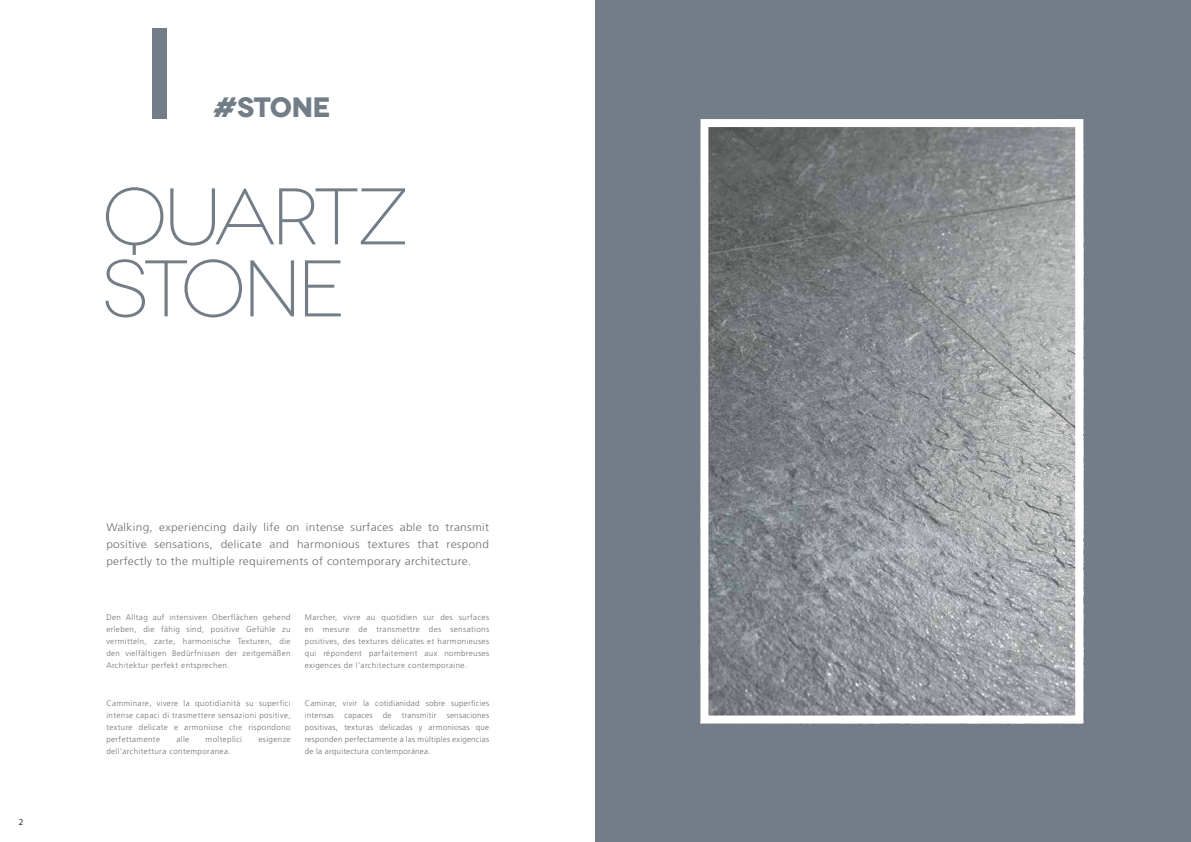
<style>
.page{position:relative;width:1191px;height:842px;background:#fff}
.page>*{position:absolute;margin:0;border:0;box-sizing:border-box;transform-origin:0 0}
.t1{font:300 80px/72px "Novecentowide";letter-spacing:-.055em;color:#727d87}
.t2{font:700 28px "Novecentowide";letter-spacing:-.03em;color:#727d87}
.t3{font:300 11px/17px "Frutiger LT Std";letter-spacing:.025em;color:#6d6e71;text-align:justify;scale:1.08 1}
.t4{font:300 8.5px "Frutiger LT Std";color:#000}
.t5{font:300 8px/12px "Frutiger LT Std";letter-spacing:.05em;color:#6d6e71;text-align:justify}
.t6{font:300 8px/12px "Frutiger LT Std";letter-spacing:.03em;color:#6d6e71}
</style>
<div class="page">
<div style="left:595px;top:0;width:596px;height:842px;background:#727d87"></div>
<div style="left:152px;top:28px;width:15px;height:91px;background:#727d87"></div>
<img style="left:709px;top:128px;width:365px;height:586px">
<div style="left:700px;top:119px;width:383px;height:604px;border:8px solid #fff"></div>
<p class="t4" style="left:19px;top:817px;width:6px">2</p>
<h2 class="t2" style="left:212px;top:90px;width:120px">#STONE</h2>
<h1 class="t1" style="left:102px;top:181px;width:309px">QUARTZ<br>STONE</h1>
<h3 class="t3" style="left:106px;top:519px;width:356px">Walking, experiencing daily life on intense surfaces able to transmit positive sensations, delicate and harmonious textures that respond perfectly to the multiple requirements of contemporary architecture.</h3>
<p class="t5" style="left:106px;top:611px;width:186px">Den Alltag auf intensiven Oberflächen gehend erleben, die fähig sind, positive Gefühle zu vermitteln, zarte, harmonische Texturen, die den vielfältigen Bedürfnissen der zeitgemäßen Architektur perfekt entsprechen.</p>
<p class="t5" style="left:305px;top:611px;width:186px">Marcher, vivre au quotidien sur des surfaces en mesure de transmettre des sensations positives, des textures délicates et harmonieuses qui répondent parfaitement aux nombreuses exigences de l’architecture contemporaine.</p>
<p class="t6" style="left:305px;top:697px;width:186px">Caminar, vivir la cotidianidad sobre superficies intensas</p>
<p class="t5" style="left:106px;top:697px;width:186px">Camminare, vivere la quotidianità su superfici intense capaci di trasmettere sensazioni positive, texture delicate e armoniose che rispondono perfettamente</p>
<p class="t6" style="left:344px;top:709px;width:30px">capaces</p>
<p class="t5" style="left:383px;top:709px;width:10px">de</p>
<p class="t6" style="left:402px;top:709px;width:36px">transmitir</p>
<p class="t5" style="left:305px;top:709px;width:186px;text-indent:142px">sensaciones positivas, texturas delicadas y armoniosas que responden perfectamente a las múltiples exigencias de la arquitectura contemporánea.</p>
<p class="t5" style="left:176px;top:733px;width:14px">alle</p>
<p class="t5" style="left:206px;top:733px;width:38px">molteplici</p>
<p class="t5" style="left:258px;top:733px;width:34px">esigenze</p>
<p class="t5" style="left:106px;top:745px;width:126px">dell’architettura contemporanea.</p>
</div>
